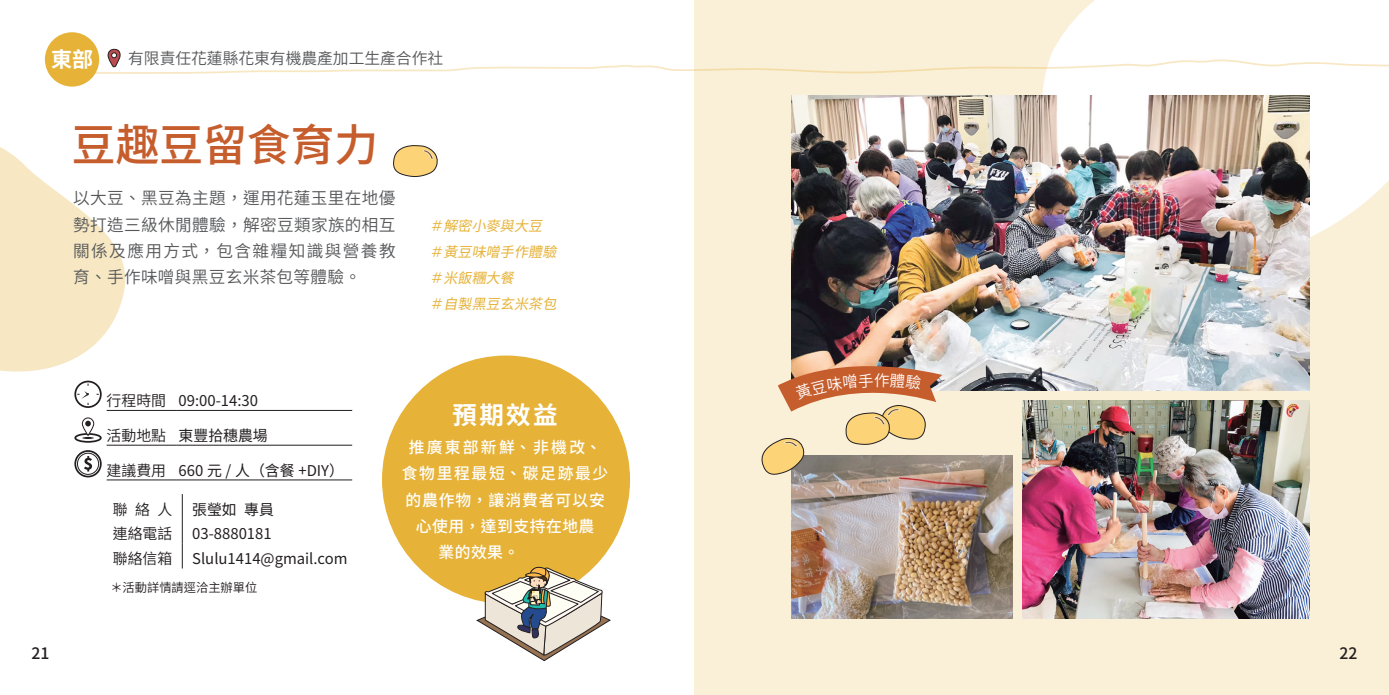
<style>
.page{position:relative;width:1389px;height:695px;background:#fff}
.page>*{position:absolute;margin:0;border:0;box-sizing:border-box;transform-origin:0 0}
.t1{font:500 43.75px "Source Han Sans HC";color:#c65d2d}
.t2{font:700 24.5px "Source Han Sans HC";color:#fff}
.t3{font:700 21px "Source Han Sans HC";color:#fff}
.t4{font:16.62px/26.2px "Source Han Sans HC";letter-spacing:.02em;color:#57585a;text-align:justify}
.t5{font:15.75px "Source Han Sans HC";color:#57585a}
.t6{font:500 15.75px "Source Han Sans HC";letter-spacing:.065em;color:#fff}
.t7{font:500 15.75px "Source Han Sans HC";letter-spacing:.11em;color:#fff}
.t8{font:500 15.75px "Source Han Sans HC";letter-spacing:.145em;color:#fff}
.t9{font:500 15.75px "Source Han Sans HC";letter-spacing:.035em;color:#fff}
.t10{font:500 15.75px "Source Han Sans HC";color:#231f20}
.t11{font:14.88px "Source Han Sans HC";color:#231f20}
.t12{font:14.88px "Source Han Sans HC";color:#231f20}
.t13{font:italic 14px "Source Han Sans HC";color:#e6b238}
.t14{font:12.25px "Source Han Sans HC";color:#231f20}
</style>
<div class="page">
<div style="left:694px;top:0;width:695px;height:694px;background:#faefd7"></div>
<svg style="left:1002px;top:0;width:387px;height:302px;fill:#fff"></svg>
<div style="left:45px;top:32px;width:54px;height:55px;background:#e6b238;border-radius:50%"></div>
<svg style="left:48px;top:49px;width:1341px;height:26px"></svg>
<hr style="left:107px;top:410px;width:69px;height:1px;background:#231f20">
<hr style="left:176px;top:410px;width:176px;height:1px;background:#231f20">
<hr style="left:107px;top:445px;width:69px;height:1px;background:#231f20">
<hr style="left:176px;top:445px;width:176px;height:1px;background:#231f20">
<hr style="left:107px;top:479px;width:69px;height:1px;background:#231f20">
<hr style="left:176px;top:479px;width:176px;height:1px;background:#231f20">
<div style="left:74px;top:380px;width:28px;height:28px;border:2px solid #231f20;border-radius:50%"></div>
<svg style="left:0;top:147px;width:126px;height:258px"></svg>
<div style="left:74px;top:433px;width:28px;height:9px;border:2px solid #231f20;border-radius:50%"></div>
<svg style="left:82px;top:418px;width:12px;height:17px"></svg>
<div style="left:82px;top:417px;width:12px;height:19px;border:1px solid #231f20;border-radius:6px"></div>
<svg style="left:85px;top:420px;width:6px;height:6px"></svg>
<svg style="left:82px;top:437px;width:12px;height:2px"></svg>
<div style="left:74px;top:450px;width:28px;height:27px;border:2px solid #231f20;border-radius:50%"></div>
<svg style="left:84px;top:456px;width:8px;height:15px"></svg>
<div style="left:77px;top:452px;width:22px;height:22px;border:1px solid #231f20;border-radius:50%"></div>
<div style="left:382px;top:355px;width:248px;height:248px;background:#e6b238;border-radius:50%"></div>
<svg style="left:182px;top:494px;width:1px;height:74px"></svg>
<img style="left:1023px;top:400px;width:286px;height:218px">
<img style="left:792px;top:96px;width:517px;height:294px">
<img style="left:792px;top:456px;width:221px;height:162px">
<svg style="left:393px;top:145px;width:45px;height:32px"></svg>
<svg style="left:477px;top:565px;width:133px;height:97px"></svg>
<svg style="left:761px;top:350px;width:181px;height:125px"></svg>
<p class="t3" style="left:51px;top:48px;width:44px">東部</p>
<p class="t5" style="left:128px;top:49px;width:316px">有限責任花蓮縣花東有機農產加工生產合作社</p>
<p class="t1" style="left:72px;top:121px;width:308px">豆趣豆留食育力</p>
<p class="t4" style="left:73px;top:185px;width:324px">以大豆、黑豆為主題，運用花蓮玉里在地優勢打造三級休閒體驗，解密豆類家族的相互關係及應用方式，包含雜糧知識與營養教育、手作味噌與黑豆玄米茶包等體驗。</p>
<p class="t13" style="left:429px;top:217px;width:122px">＃解密小麥與大豆</p>
<p class="t13" style="left:429px;top:244px;width:136px">＃黃豆味噌手作體驗</p>
<p class="t13" style="left:429px;top:270px;width:93px">＃米飯糰大餐</p>
<p class="t13" style="left:429px;top:296px;width:136px">＃自製黑豆玄米茶包</p>
<p class="t12" style="left:107px;top:392px;width:61px">行程時間</p>
<p class="t11" style="left:179px;top:392px;width:81px">09:00-14:30</p>
<p class="t12" style="left:107px;top:427px;width:61px">活動地點</p>
<p class="t11" style="left:179px;top:427px;width:91px">東豐拾穗農場</p>
<p class="t12" style="left:107px;top:461px;width:61px">建議費用</p>
<p class="t11" style="left:179px;top:461px;width:167px">660 元 / 人（含餐 +DIY）</p>
<p class="t12" style="left:113px;top:500px;width:61px">聯絡人</p>
<p class="t11" style="left:192px;top:500px;width:83px">張瑩如 專員</p>
<p class="t12" style="left:113px;top:525px;width:61px">連絡電話</p>
<p class="t11" style="left:192px;top:525px;width:81px">03-8880181</p>
<p class="t12" style="left:113px;top:550px;width:61px">聯絡信箱</p>
<p class="t11" style="left:192px;top:550px;width:157px">Slulu1414@gmail.com</p>
<p class="t14" style="left:110px;top:580px;width:148px">＊活動詳情請逕洽主辦單位</p>
<p class="t2" style="left:452px;top:401px;width:107px">預期效益</p>
<p class="t8" style="left:409px;top:438px;width:194px">推廣東部新鮮、非機改、</p>
<p class="t7" style="left:402px;top:464px;width:208px">食物里程最短、碳足跡最少</p>
<p class="t6" style="left:405px;top:491px;width:201px">的農作物，讓消費者可以安</p>
<p class="t9" style="left:416px;top:517px;width:180px">心使用，達到支持在地農</p>
<p class="t6" style="left:439px;top:543px;width:82px">業的效果。</p>
<p class="t10" style="left:32px;top:644px;width:19px">21</p>
<p class="t10" style="left:1339px;top:644px;width:19px">22</p>
</div>
